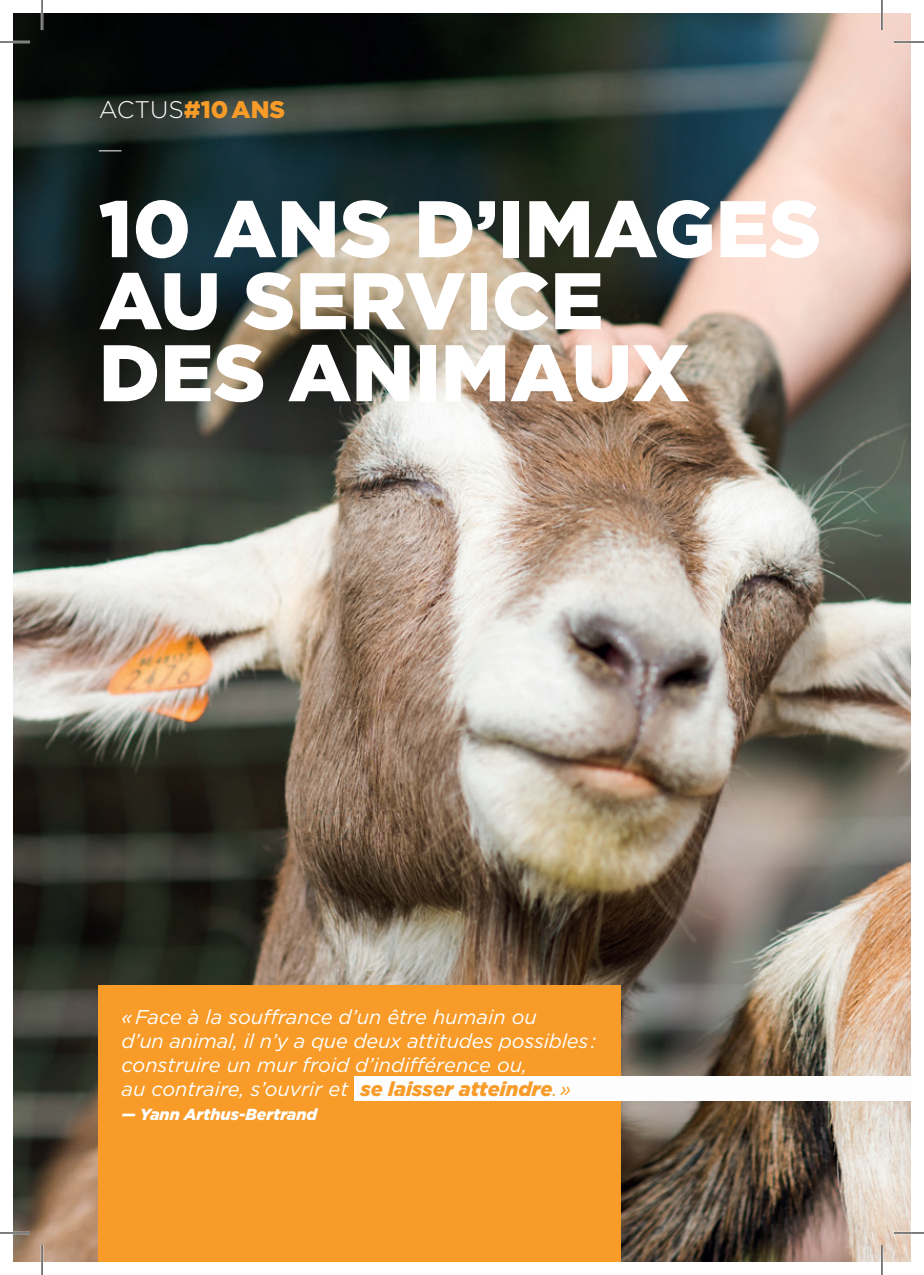
<style>
.page{position:relative;width:924px;height:1275px;background:#fff}
.page>*{position:absolute;margin:0;border:0;box-sizing:border-box;transform-origin:0 0}
.t1{font:900 80px/72px "Gotham";color:#fff}
.t2{font:900 24px "Gotham";color:#f89b28}
.t3{font:italic 20px/24px "Gotham";color:#fff}
.t4{font:italic 900 16px "Gotham";color:#fff}
.s1{font-weight:300;color:#fff}
.s2{font-weight:900;color:#f89b28}
.s3{color:#f89b28}
</style>
<div class="page">
<img style="left:14px;top:14px;width:895px;height:1247px">
<svg style="left:99px;top:150px;width:22px;height:1px"></svg>
<div style="left:99px;top:985px;width:521px;height:276px;background:#f89b28"></div>
<div style="left:354px;top:1076px;width:555px;height:25px;background:#fcfdfc"></div>
<hr style="left:0;top:41px;width:30px;height:2px;background:#fff">
<hr style="left:893px;top:41px;width:30px;height:2px;background:#fff">
<hr style="left:0;top:1231px;width:30px;height:3px;background:#fff">
<hr style="left:893px;top:1231px;width:30px;height:3px;background:#fff">
<hr style="left:41px;top:0;width:2px;height:30px;background:#fff">
<hr style="left:41px;top:1245px;width:2px;height:30px;background:#fff">
<hr style="left:880px;top:0;width:2px;height:30px;background:#fff">
<hr style="left:880px;top:1245px;width:2px;height:30px;background:#fff">
<hr style="left:0;top:42px;width:30px;height:1px;background:#000">
<hr style="left:893px;top:42px;width:30px;height:1px;background:#000">
<hr style="left:0;top:1232px;width:30px;height:1px;background:#000">
<hr style="left:893px;top:1232px;width:30px;height:1px;background:#000">
<hr style="left:42px;top:0;width:1px;height:30px;background:#000">
<hr style="left:42px;top:1245px;width:1px;height:30px;background:#000">
<hr style="left:881px;top:0;width:1px;height:30px;background:#000">
<hr style="left:881px;top:1245px;width:1px;height:30px;background:#000">
<p class="t2" style="left:99px;top:93px;width:188px"><span class="s1">ACTUS</span>#10 ANS</p>
<h1 class="t1" style="left:99px;top:192px;width:723px">10 ANS D’IMAGES<br>AU SERVICE<br>DES ANIMAUX</h1>
<p class="t3" style="left:121px;top:1004px;width:475px">« Face à la souffrance d’un être humain ou<br>d’un animal, il n’y a que deux attitudes possibles : construire un mur froid d’indifférence ou,<br>au contraire, s’ouvrir et <span class="s2">se laisser atteindre</span><span class="s3">. »</span></p>
<p class="t4" style="left:121px;top:1102px;width:197px">— Yann Arthus-Bertrand</p>
</div>
